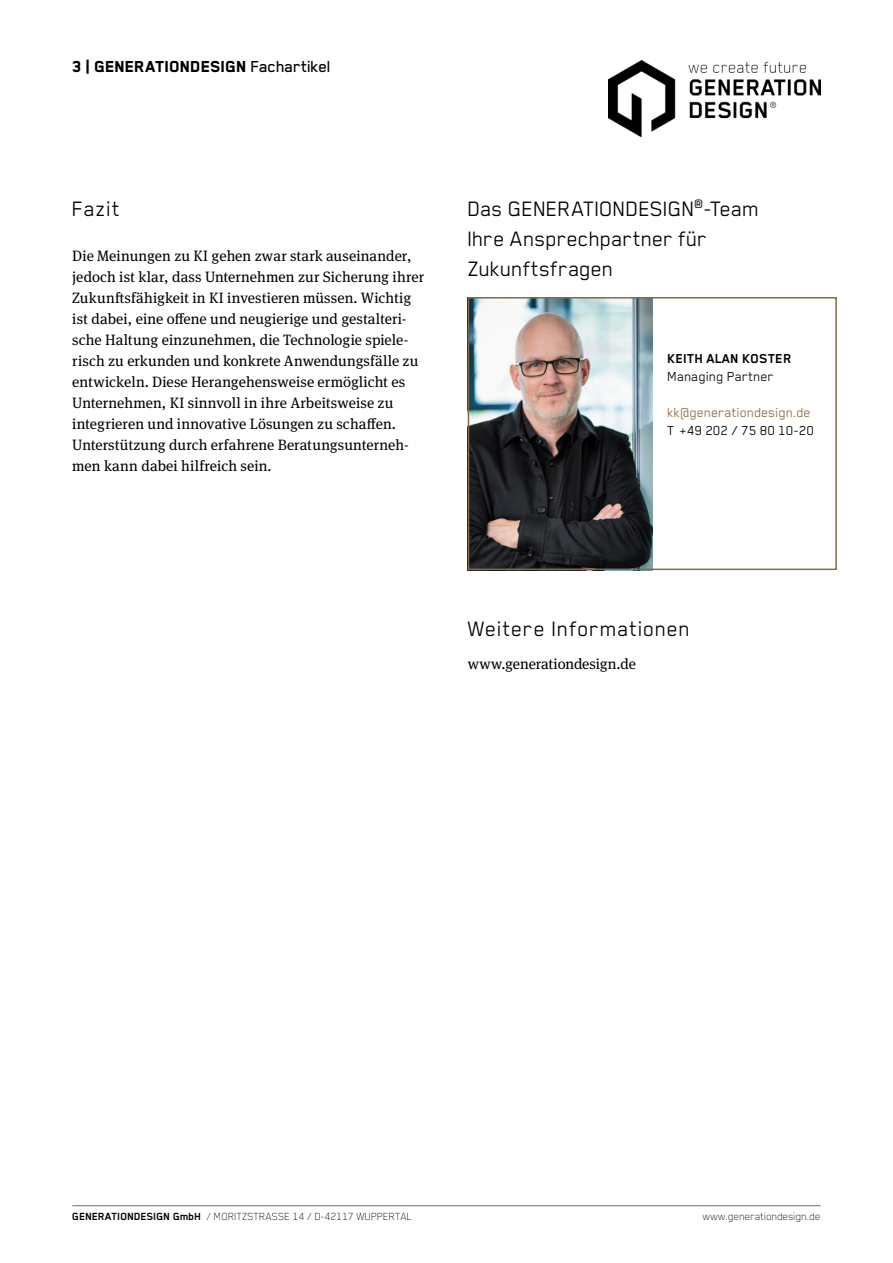
<style>
.page{position:relative;width:893px;height:1263px;background:#fff}
.page>*{position:absolute;margin:0;border:0;box-sizing:border-box;transform-origin:0 0}
.t1{font:24px/30px "Blender";color:#000}
.t2{font:24px "Blender";letter-spacing:.02em;color:#000}
.t3{font:800 18.3px "Blender";color:#000}
.t4{font:15px/21px "Meta Serif Pro";letter-spacing:.005em;color:#000}
.t5{font:15px "Blender";color:#000}
.t6{font:15px "Blender";color:#866a44}
.t7{font:700 15px "Blender";color:#000}
.t8{font:100 12px "Blender";letter-spacing:-.01em;color:#000}
.s1{font-weight:500}
.s2{font-weight:700}
</style>
<div class="page">
<img style="left:609px;top:60px;width:212px;height:77px">
<hr style="left:72px;top:1205px;width:749px;height:1px;background:#866a44">
<img style="left:471px;top:300px;width:181px;height:267px">
<div style="left:468px;top:297px;width:369px;height:273px;border:2px solid #866a44"></div>
<p class="t3" style="left:72px;top:57px;width:260px">3 | GENERATIONDESIGN <span class="s1">Fachartikel</span></p>
<h1 class="t1" style="left:72px;top:193px;width:49px">Fazit</h1>
<p class="t4" style="left:72px;top:245px;width:353px">Die Meinungen zu KI gehen zwar stark auseinander, jedoch ist klar, dass Unternehmen zur Sicherung ihrer Zukunftsfähigkeit in KI investieren müssen. Wichtig ist dabei, eine offene und neugierige und gestalteri&shy;sche Haltung einzunehmen, die Technologie spiele&shy;risch zu erkunden und konkrete Anwendungsfälle zu entwickeln. Diese Herangehensweise ermöglicht es Unternehmen, KI sinnvoll in ihre Arbeitsweise zu integrieren und innovative Lösungen zu schaffen.<br>Unterstützung durch erfahrene Beratungsunterneh&shy;men kann dabei hilfreich sein.</p>
<h1 class="t1" style="left:468px;top:193px;width:293px">Das GENERATIONDESIGN<sup>®</sup>-Team<br>Ihre Ansprechpartner für<br>Zukunftsfragen</h1>
<p class="t7" style="left:668px;top:350px;width:126px">KEITH ALAN KOSTER</p>
<p class="t5" style="left:668px;top:368px;width:108px">Managing Partner</p>
<p class="t6" style="left:668px;top:404px;width:145px">kk@generationdesign.de</p>
<p class="t5" style="left:668px;top:422px;width:148px">T +49 202 / 75 80 10-20</p>
<h1 class="t2" style="left:468px;top:616px;width:224px">Weitere Informationen</h1>
<p class="t4" style="left:468px;top:653px;width:170px">www.generationdesign.de</p>
<p class="t8" style="left:72px;top:1210px;width:341px"><span class="s2">GENERATIONDESIGN GmbH</span> / MORITZSTRASSE 14 / D-42117 WUPPERTAL</p>
<p class="t8" style="left:703px;top:1210px;width:119px">www.generationdesign.de</p>
</div>
